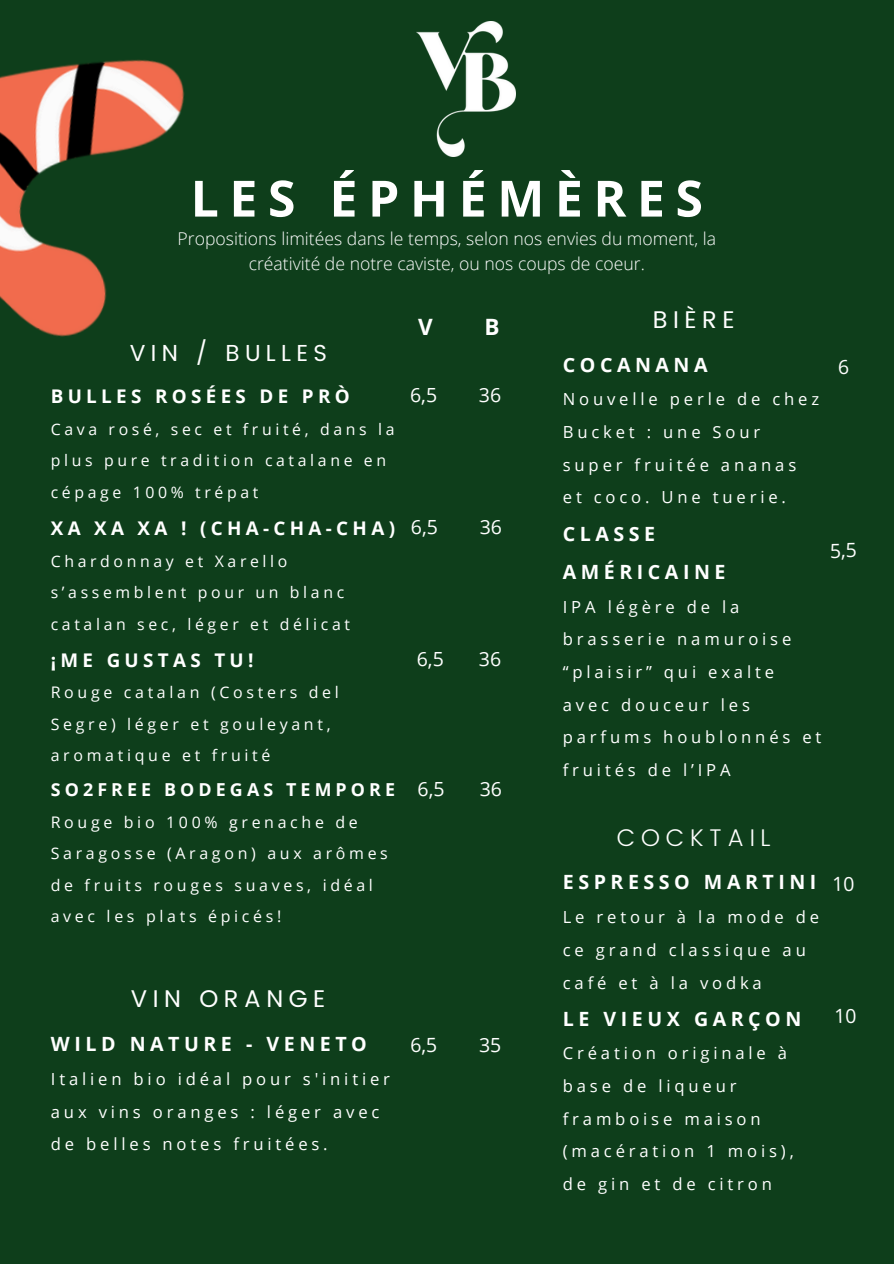
<style>
.page{position:relative;width:894px;height:1264px;background:#fff}
.page>*{position:absolute;margin:0;border:0;box-sizing:border-box;transform-origin:0 0}
.t1{font:700 49.95px "Open Sans";letter-spacing:.21em;color:#fff}
.t2{font:24.15px "Poppins";letter-spacing:.23em;color:#fff}
.t3{font:300 24.15px "Poppins";letter-spacing:.23em;color:#fff}
.t4{font:23.1px "Poppins";letter-spacing:.23em;color:#fff}
.t5{font:700 22.5px "Open Sans";color:#fff}
.t6{font:700 19.65px/38.2px "Open Sans";letter-spacing:.23em;color:#fff}
.t7{font:19.5px "Open Sans";color:#fff}
.t8{font:700 18.75px "Open Sans";letter-spacing:.23em;color:#fff}
.t9{font:700 17.85px "Open Sans";letter-spacing:.23em;color:#fff}
.t10{font:300 17.55px/24.6px "Open Sans";color:#fff;text-align:center}
.t11{font:16.65px/32.7px "Open Sans";letter-spacing:.23em;color:#fff}
.t12{font:15.9px/31.5px "Open Sans";letter-spacing:.23em;color:#fff}
.t13{font:15.75px/31.5px "Open Sans";letter-spacing:.23em;color:#fff}
</style>
<div class="page">
<div style="left:0;top:0;width:893px;height:1263px;background:#0e3e1b"></div>
<img style="left:0;top:59px;width:185px;height:278px">
<img style="left:416px;top:22px;width:99px;height:135px">
<h1 class="t1" style="left:190px;top:163px;width:513px">LES ÉPHÉMÈRES</h1>
<h2 class="t10" style="left:177px;top:226px;width:539px">Propositions limitées dans le temps, selon nos envies du moment, la créativité de notre caviste, ou nos coups de coeur.</h2>
<h3 class="t4" style="left:130px;top:339px;width:199px">VIN / BULLES</h3>
<p class="t8" style="left:51px;top:383px;width:300px">BULLES ROSÉES DE PRÒ</p>
<p class="t13" style="left:51px;top:413px;width:345px">Cava rosé, sec et fruité, dans la plus pure tradition catalane en cépage 100% trépat</p>
<p class="t8" style="left:51px;top:515px;width:345px">XA XA XA ! (CHA-CHA-CHA)</p>
<p class="t13" style="left:51px;top:544px;width:301px">Chardonnay et Xarello s’assemblent pour un blanc catalan sec, léger et délicat</p>
<p class="t8" style="left:51px;top:646px;width:204px">¡ME GUSTAS TU!</p>
<p class="t12" style="left:51px;top:676px;width:289px">Rouge catalan (Costers del<br>Segre) léger et gouleyant, aromatique et fruité</p>
<p class="t9" style="left:51px;top:777px;width:346px">SO2FREE BODEGAS TEMPORE</p>
<p class="t12" style="left:51px;top:805px;width:338px">Rouge bio 100% grenache de<br>Saragosse (Aragon) aux arômes de fruits rouges suaves, idéal avec les plats épicés!</p>
<p class="t5" style="left:418px;top:311px;width:16px">V</p>
<p class="t5" style="left:484px;top:311px;width:17px">B</p>
<h2 class="t7" style="left:410px;top:381px;width:29px">6,5</h2>
<p class="t7" style="left:479px;top:381px;width:24px">36</p>
<h2 class="t7" style="left:411px;top:513px;width:29px">6,5</h2>
<p class="t7" style="left:479px;top:513px;width:24px">36</p>
<p class="t7" style="left:416px;top:645px;width:29px">6,5</p>
<p class="t7" style="left:479px;top:645px;width:24px">36</p>
<p class="t7" style="left:417px;top:775px;width:29px">6,5</p>
<h2 class="t7" style="left:479px;top:775px;width:24px">36</h2>
<h2 class="t2" style="left:131px;top:984px;width:196px">VIN ORANGE</h2>
<p class="t6" style="left:51px;top:1024px;width:317px">WILD NATURE - VENETO</p>
<p class="t11" style="left:51px;top:1062px;width:340px">Italien bio idéal pour s'initier aux vins oranges : léger avec de belles notes fruitées.</p>
<h2 class="t7" style="left:479px;top:1030px;width:24px">35</h2>
<h2 class="t2" style="left:652px;top:305px;width:84px">BIÈRE</h2>
<p class="t6" style="left:562px;top:345px;width:146px">COCANANA</p>
<p class="t11" style="left:562px;top:382px;width:258px">Nouvelle perle de chez<br>Bucket : une Sour super fruitée ananas et coco. Une tuerie.</p>
<p class="t6" style="left:562px;top:514px;width:164px">CLASSE<br>AMÉRICAINE</p>
<p class="t11" style="left:562px;top:589px;width:260px">IPA légère de la brasserie namuroise “plaisir” qui exalte avec douceur les parfums houblonnés et fruités de l’IPA</p>
<h2 class="t3" style="left:616px;top:823px;width:155px">COCKTAIL</h2>
<p class="t6" style="left:562px;top:862px;width:255px">ESPRESSO MARTINI</p>
<p class="t11" style="left:562px;top:900px;width:258px">Le retour à la mode de ce grand classique au café et à la vodka</p>
<p class="t6" style="left:562px;top:998px;width:240px">LE VIEUX GARÇON</p>
<p class="t11" style="left:562px;top:1036px;width:232px">Création originale à base de liqueur framboise maison (macération 1 mois), de gin et de citron</p>
</div>
